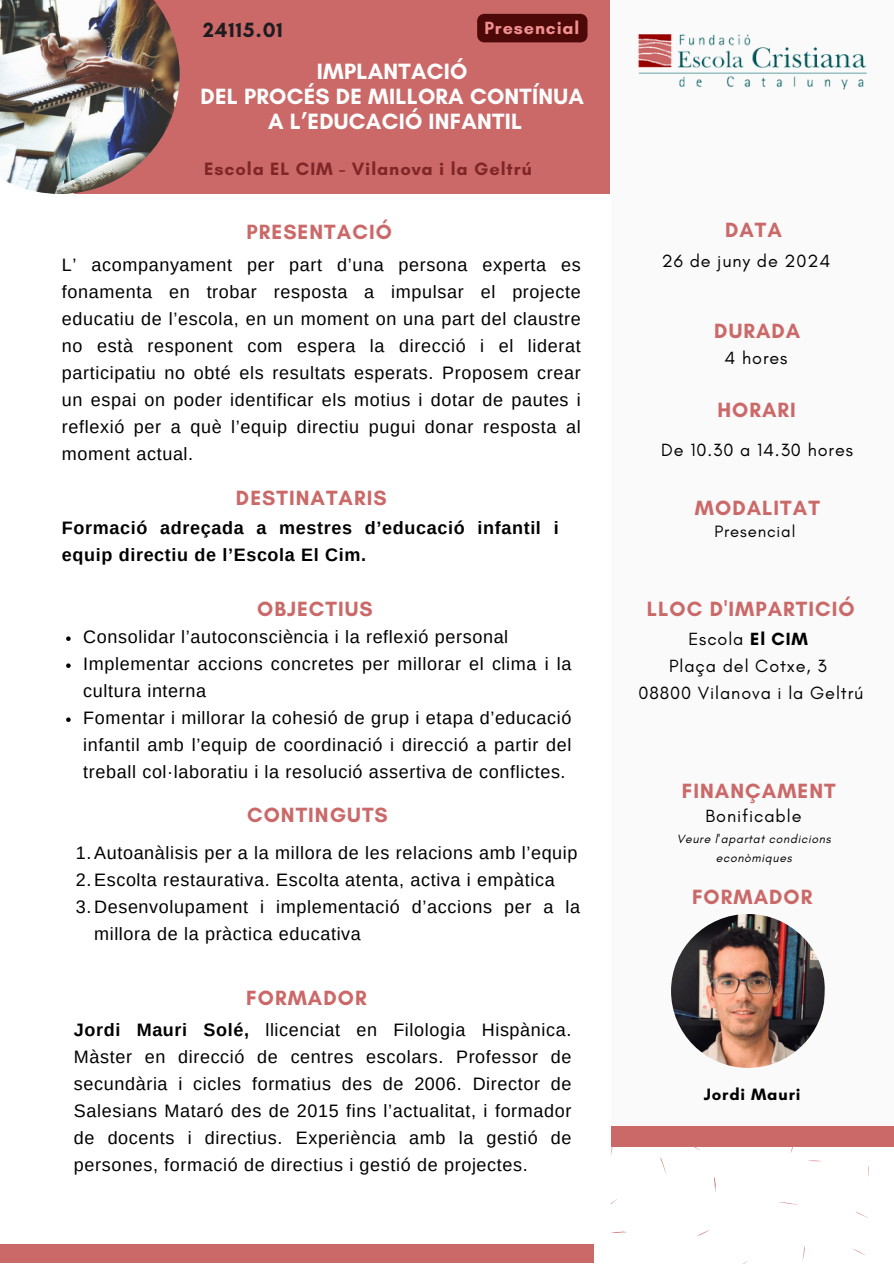
<style>
.page{position:relative;width:894px;height:1264px;background:#fff}
.page>*{position:absolute;margin:0;border:0;box-sizing:border-box;transform-origin:0 0}
.t1{font:700 22.5px/24.8px "Glacial Indifference";letter-spacing:.01em;color:#fff;text-align:center}
.t2{font:700 21px "Glacial Indifference";letter-spacing:.05em;color:#cb6969}
.t3{font:700 21px "Glacial Indifference";letter-spacing:.05em;color:#1f1c20}
.t4{font:700 18.3px "Glacial Indifference";letter-spacing:.05em;color:#802626}
.t5{font:18px/27px "Arimo";letter-spacing:.035em;color:#000;text-align:justify}
.t6{font:18px/26.8px "Glacial Indifference";letter-spacing:.05em;color:#000;text-align:center}
.t7{font:700 18px/27px "Arimo";letter-spacing:.035em;color:#000}
.t8{font:700 18px "Glacial Indifference";letter-spacing:.05em;color:#f19090}
.t9{font:700 16.8px "Glacial Indifference";letter-spacing:.05em;color:#000}
.t10{font:16.8px "Glacial Indifference";letter-spacing:.05em;color:#000}
.t11{font:italic 12.3px/18.3px "Glacial Indifference";letter-spacing:.05em;color:#000;text-align:center}
.s1{font-weight:700}
</style>
<div class="page">
<div style="left:610px;top:0;width:283px;height:1126px;background:#fafafa"></div>
<div style="left:610px;top:1126px;width:283px;height:20px;background:#cb6969"></div>
<svg style="left:660px;top:1157px;width:6px;height:16px"></svg>
<svg style="left:779px;top:1202px;width:15px;height:2px"></svg>
<svg style="left:699px;top:1230px;width:10px;height:5px"></svg>
<svg style="left:808px;top:1160px;width:12px;height:1px"></svg>
<svg style="left:856px;top:1212px;width:11px;height:5px"></svg>
<svg style="left:853px;top:1249px;width:10px;height:5px"></svg>
<svg style="left:692px;top:1146px;width:8px;height:4px"></svg>
<img style="left:670px;top:914px;width:154px;height:153px;border-radius:50%">
<img style="left:638px;top:34px;width:230px;height:56px">
<div style="left:0;top:1244px;width:593px;height:19px;background:#cb6969"></div>
<div style="left:74px;top:0;width:535px;height:194px;background:#cb6969"></div>
<img style="left:0;top:0;width:180px;height:194px">
<svg style="left:66px;top:636px;width:5px;height:5px"></svg>
<svg style="left:66px;top:663px;width:5px;height:5px"></svg>
<svg style="left:66px;top:717px;width:5px;height:5px"></svg>
<div style="left:477px;top:14px;width:110px;height:28px;background:#4d0808"></div>
<p class="t3" style="left:203px;top:17px;width:81px">24115.01</p>
<h3 class="t8" style="left:484px;top:17px;width:96px">Presencial</h3>
<p class="t1" style="left:200px;top:59px;width:385px">IMPLANTACIÓ<br>DEL PROCÉS DE MILLORA CONTÍNUA<br>A L’EDUCACIÓ INFANTIL</p>
<h1 class="t4" style="left:204px;top:157px;width:329px">Escola EL CIM - Vilanova i la Geltrú</h1>
<h1 class="t2" style="left:246px;top:219px;width:147px">PRESENTACIÓ</h1>
<h4 class="t5" style="left:62px;top:251px;width:520px">L’ acompanyament per part d’una persona experta es fonamenta en trobar resposta a impulsar el projecte educatiu de l’escola, en un moment on una part del claustre no està responent com espera la direcció i el liderat participatiu no obté els resultats esperats. Proposem crear un espai on poder identificar els motius i dotar de pautes i reflexió per a què l’equip directiu pugui donar resposta al moment actual.</h4>
<h1 class="t2" style="left:236px;top:485px;width:152px">DESTINATARIS</h1>
<h4 class="t7" style="left:62px;top:514px;width:498px">Formació adreçada a mestres d’educació infantil i equip directiu de l’Escola El Cim.</h4>
<h1 class="t2" style="left:257px;top:596px;width:117px">OBJECTIUS</h1>
<h4 class="t5" style="left:83px;top:623px;width:426px">Consolidar l’autoconsciència i la reflexió personal</h4>
<h4 class="t5" style="left:83px;top:650px;width:489px">Implementar accions concretes per millorar el clima i la cultura interna</h4>
<h1 class="t5" style="left:83px;top:704px;width:489px">Fomentar i millorar la cohesió de grup i etapa d’educació infantil amb l’equip de coordinació i direcció a partir del treball col·laboratiu i la resolució assertiva de conflictes.</h1>
<h4 class="t2" style="left:247px;top:802px;width:142px">CONTINGUTS</h4>
<p class="t5" style="left:76px;top:839px;width:503px">1.Autoanàlisis per a la millora de les relacions amb l’equip</p>
<h1 class="t5" style="left:76px;top:866px;width:480px">2.Escolta restaurativa. Escolta atenta, activa i empàtica</h1>
<h4 class="t5" style="left:94px;top:893px;width:487px;text-indent:-18px">3.Desenvolupament i implementació d’accions per a la millora de la pràctica educativa</h4>
<h1 class="t2" style="left:246px;top:985px;width:122px">FORMADOR</h1>
<p class="t5" style="left:74px;top:1016px;width:499px"><span class="s1">Jordi Mauri Solé,</span> llicenciat en Filologia Hispànica.<br>Màster en direcció de centres escolars. Professor de secundària i cicles formatius des de 2006. Director de Salesians Mataró des de 2015 fins l’actualitat, i formador de docents i directius. Experiència amb la gestió de persones, formació de directius i gestió de projectes.</p>
<h1 class="t2" style="left:724px;top:217px;width:58px">DATA</h1>
<h3 class="t6" style="left:661px;top:247px;width:170px">26 de juny de 2024</h3>
<h1 class="t2" style="left:714px;top:318px;width:88px">DURADA</h1>
<h4 class="t6" style="left:724px;top:344px;width:64px">4 hores</h4>
<h1 class="t2" style="left:717px;top:397px;width:80px">HORARI</h1>
<h3 class="t6" style="left:661px;top:436px;width:193px">De 10.30 a 14.30 hores</h3>
<h1 class="t2" style="left:694px;top:495px;width:126px">MODALITAT</h1>
<p class="t10" style="left:714px;top:521px;width:82px">Presencial</p>
<p class="t2" style="left:646px;top:595px;width:209px">LLOC D'IMPARTICIÓ</p>
<p class="t6" style="left:638px;top:625px;width:226px">Escola <span class="s1">El CIM<br></span>Plaça del Cotxe, 3<br>08800 Vilanova i la Geltrú</p>
<h1 class="t2" style="left:681px;top:778px;width:155px">FINANÇAMENT</h1>
<p class="t6" style="left:705px;top:802px;width:97px">Bonificable</p>
<p class="t11" style="left:676px;top:830px;width:155px">Veure l'apartat condicions econòmiques</p>
<h2 class="t2" style="left:691px;top:884px;width:122px">FORMADOR</h2>
<h3 class="t9" style="left:703px;top:1083px;width:98px">Jordi Mauri</h3>
</div>
